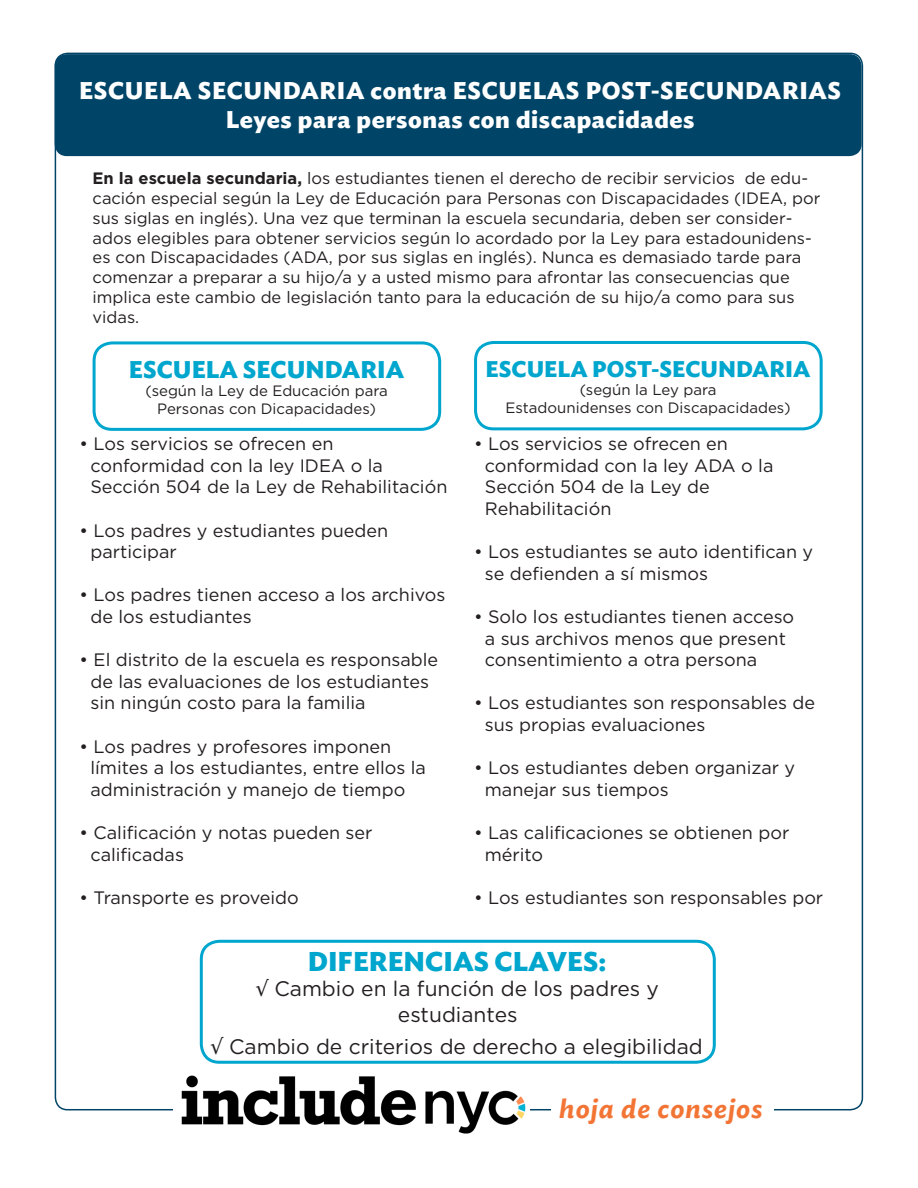
<style>
.page{position:relative;width:918px;height:1188px;background:#fff}
.page>*{position:absolute;margin:0;border:0;box-sizing:border-box;transform-origin:0 0}
.t1{font:700 27px "Ideal Sans";color:#00a6cd}
.t2{font:italic 600 27px "Ideal Sans";letter-spacing:.04em;color:#f37535}
.t3{font:700 24px "Ideal Sans";letter-spacing:.025em;color:#fff}
.t4{font:700 24px "Ideal Sans";color:#00a6cd}
.t5{font:700 22.5px "Ideal Sans";color:#00a6cd}
.t6{font:21px/25.2px "Gotham";color:#231f20;text-align:center}
.t7{font:18px "Gotham";color:#231f20}
.t8{font:16.5px/19.8px "Gotham";color:#231f20}
.t9{font:15px "Gotham";color:#231f20}
.s1{font-weight:700}
</style>
<div class="page">
<div style="left:55px;top:54px;width:807px;height:102px;background:#004567;border-radius:12px"></div>
<img style="left:181px;top:1075px;width:345px;height:59px">
<div style="left:93px;top:341px;width:348px;height:90px;border:3px solid #00a6cd;border-radius:18px"></div>
<div style="left:474px;top:341px;width:349px;height:89px;border:3px solid #00a6cd;border-radius:18px"></div>
<div style="left:200px;top:940px;width:516px;height:124px;border:3px solid #00a6cd;border-radius:18px"></div>
<p class="t3" style="left:79px;top:71px;width:763px">ESCUELA SECUNDARIA contra ESCUELAS POST-SECUNDARIAS</p>
<p class="t3" style="left:226px;top:100px;width:470px">Leyes para personas con discapacidades</p>
<p class="t8" style="left:93px;top:168px;width:729px"><span class="s1">En la escuela secundaria,</span> los estudiantes tienen el derecho de recibir servicios de edu&shy;cación especial según la Ley de Educación para Personas con Discapacidades (IDEA, por sus siglas en inglés). Una vez que terminan la escuela secundaria, deben ser consider&shy;ados elegibles para obtener servicios según lo acordado por la Ley para estadounidens&shy;es con Discapacidades (ADA, por sus siglas en inglés). Nunca es demasiado tarde para comenzar a preparar a su hijo/a y a usted mismo para afrontar las consecuencias que implica este cambio de legislación tanto para la educación de su hijo/a como para sus vidas.</p>
<p class="t4" style="left:129px;top:350px;width:277px">ESCUELA SECUNDARIA</p>
<p class="t9" style="left:145px;top:381px;width:244px">(según la Ley de Educación para</p>
<p class="t9" style="left:157px;top:399px;width:220px">Personas con Dicapacidades)</p>
<p class="t7" style="left:80px;top:432px;width:255px">• Los servicios se ofrecen en</p>
<p class="t7" style="left:90px;top:454px;width:294px">conformidad con la ley IDEA o la</p>
<p class="t7" style="left:90px;top:476px;width:359px">Sección 504 de la Ley de Rehabilitación</p>
<p class="t7" style="left:80px;top:519px;width:310px">• Los padres y estudiantes pueden</p>
<p class="t7" style="left:90px;top:540px;width:88px">participar</p>
<p class="t7" style="left:80px;top:584px;width:367px">• Los padres tienen acceso a los archivos</p>
<p class="t7" style="left:90px;top:605px;width:163px">de los estudiantes</p>
<p class="t7" style="left:80px;top:648px;width:360px">• El distrito de la escuela es responsable</p>
<p class="t7" style="left:90px;top:670px;width:340px">de las evaluaciones de los estudiantes</p>
<p class="t7" style="left:90px;top:692px;width:277px">sin ningún costo para la familia</p>
<p class="t7" style="left:80px;top:735px;width:313px">• Los padres y profesores imponen</p>
<p class="t7" style="left:90px;top:756px;width:337px">límites a los estudiantes, entre ellos la</p>
<p class="t7" style="left:90px;top:778px;width:316px">administración y manejo de tiempo</p>
<p class="t7" style="left:80px;top:821px;width:294px">• Calificación y notas pueden ser</p>
<p class="t7" style="left:90px;top:843px;width:95px">calificadas</p>
<p class="t7" style="left:80px;top:886px;width:221px">• Transporte es proveido</p>
<p class="t5" style="left:485px;top:351px;width:327px">ESCUELA POST-SECUNDARIA</p>
<p class="t9" style="left:580px;top:380px;width:138px">(según la Ley para</p>
<p class="t9" style="left:506px;top:398px;width:287px">Estadounidenses con Discapacidades)</p>
<p class="t7" style="left:474px;top:432px;width:255px">• Los servicios se ofrecen en</p>
<p class="t7" style="left:485px;top:454px;width:290px">conformidad con la ley ADA o la</p>
<p class="t7" style="left:485px;top:475px;width:227px">Sección 504 de la Ley de</p>
<p class="t7" style="left:485px;top:497px;width:128px">Rehabilitación</p>
<p class="t7" style="left:474px;top:540px;width:341px">• Los estudiantes se auto identifican y</p>
<p class="t7" style="left:485px;top:562px;width:225px">se defienden a sí mismos</p>
<p class="t7" style="left:474px;top:605px;width:322px">• Solo los estudiantes tienen acceso</p>
<p class="t7" style="left:485px;top:627px;width:303px">a sus archivos menos que present</p>
<p class="t7" style="left:485px;top:648px;width:274px">consentimiento a otra persona</p>
<p class="t7" style="left:474px;top:691px;width:342px">• Los estudiantes son responsables de</p>
<p class="t7" style="left:485px;top:713px;width:222px">sus propias evaluaciones</p>
<p class="t7" style="left:474px;top:756px;width:323px">• Los estudiantes deben organizar y</p>
<p class="t7" style="left:485px;top:778px;width:185px">manejar sus tiempos</p>
<p class="t7" style="left:474px;top:821px;width:317px">• Las calificaciones se obtienen por</p>
<p class="t7" style="left:485px;top:843px;width:60px">mérito</p>
<p class="t7" style="left:474px;top:886px;width:351px">• Los estudiantes son responsables por</p>
<p class="t1" style="left:308px;top:940px;width:300px">DIFERENCIAS CLAVES:</p>
<p class="t6" style="left:257px;top:976px;width:404px">√ Cambio en la función de los padres y estudiantes</p>
<p class="t6" style="left:211px;top:1033px;width:493px">√ Cambio de criterios de derecho a elegibilidad</p>
<p class="t2" style="left:559px;top:1087px;width:205px">hoja de consejos</p>
</div>
